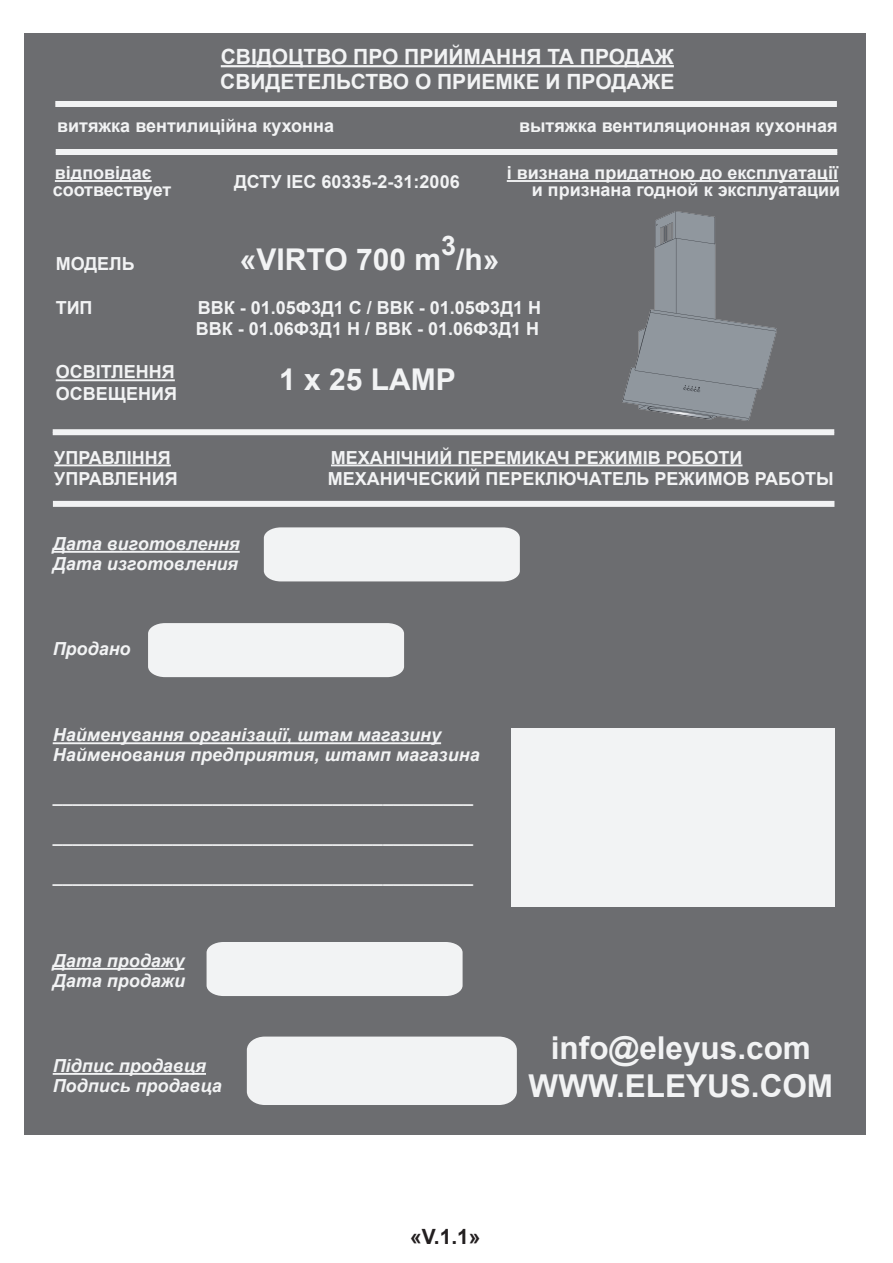
<style>
.page{position:relative;width:893px;height:1263px;background:#fff}
.page>*{position:absolute;margin:0;border:0;box-sizing:border-box;transform-origin:0 0}
.t1{font:700 31.5px/37.8px "Arial";color:#f2f3f4;text-align:center}
.t2{font:700 30px "Arial";color:#f2f3f4}
.t3{font:700 27px "Arial";color:#f2f3f4}
.t4{font:700 21px/25.2px "Arial";color:#f2f3f4}
.t5{font:700 21px "Arial";color:#231f20}
.t6{font:700 18px/21.6px "Arial";color:#f2f3f4}
.t7{font:italic 700 18px/20.1px "Arial";color:#f2f3f4}
</style>
<div class="page">
<div style="left:24px;top:33px;width:842px;height:1101px;background:#6c6d70"></div>
<hr style="left:221px;top:65px;width:453px;height:2px;background:#f2f3f4">
<hr style="left:55px;top:180px;width:97px;height:2px;background:#f2f3f4">
<hr style="left:507px;top:180px;width:331px;height:2px;background:#f2f3f4">
<div style="left:55px;top:101px;width:782px;height:6px;background:#f2f3f4"></div>
<div style="left:56px;top:149px;width:781px;height:6px;background:#f2f3f4"></div>
<div style="left:53px;top:429px;width:781px;height:6px;background:#f2f3f4"></div>
<div style="left:511px;top:729px;width:324px;height:178px;background:#f2f3f4"></div>
<div style="left:247px;top:1036px;width:270px;height:69px;background:#f2f3f4"></div>
<hr style="left:53px;top:551px;width:187px;height:2px;background:#f2f3f4">
<hr style="left:53px;top:742px;width:388px;height:2px;background:#f2f3f4">
<hr style="left:53px;top:968px;width:131px;height:2px;background:#f2f3f4">
<hr style="left:53px;top:1073px;width:153px;height:2px;background:#f2f3f4">
<div style="left:264px;top:527px;width:256px;height:54px;background:#f2f3f4"></div>
<hr style="left:54px;top:464px;width:117px;height:2px;background:#f2f3f4">
<hr style="left:331px;top:464px;width:411px;height:2px;background:#f2f3f4">
<div style="left:53px;top:501px;width:781px;height:6px;background:#f2f3f4"></div>
<div style="left:148px;top:623px;width:256px;height:54px;background:#f2f3f4"></div>
<div style="left:207px;top:942px;width:256px;height:54px;background:#f2f3f4"></div>
<hr style="left:56px;top:379px;width:119px;height:2px;background:#f2f3f4">
<img style="left:623px;top:211px;width:153px;height:209px">
<p class="t4" style="left:220px;top:44px;width:456px">СВІДОЦТВО ПРО ПРИЙМАННЯ ТА ПРОДАЖ<br>СВИДЕТЕЛЬСТВО О ПРИЕМКЕ И ПРОДАЖЕ</p>
<p class="t6" style="left:57px;top:115px;width:278px">витяжка вентилиційна кухонна</p>
<p class="t6" style="left:519px;top:115px;width:320px">вытяжка вентиляционная кухонная</p>
<p class="t6" style="left:55px;top:162px;width:98px">відповідає</p>
<p class="t6" style="left:507px;top:162px;width:333px">і визнана придатною до експлуатації</p>
<p class="t6" style="left:53px;top:179px;width:120px">соотвествует</p>
<p class="t6" style="left:532px;top:179px;width:310px">и признана годной к эксплуатации</p>
<p class="t6" style="left:234px;top:171px;width:227px">ДСТУ IEC 60335-2-31:2006</p>
<h3 class="t3" style="left:441px;top:227px;width:17px">3</h3>
<p class="t6" style="left:56px;top:253px;width:81px">МОДЕЛЬ</p>
<h2 class="t2" style="left:240px;top:239px;width:203px">«VIRTO 700 m</h2>
<h2 class="t2" style="left:456px;top:239px;width:45px">/h»</h2>
<p class="t6" style="left:56px;top:297px;width:38px">ТИП</p>
<p class="t6" style="left:196px;top:297px;width:347px">ВВК - 01.05Ф3Д1 C / ВВК - 01.05Ф3Д1 Н<br>ВВК - 01.06Ф3Д1 H / ВВК - 01.06Ф3Д1 Н</p>
<p class="t6" style="left:56px;top:361px;width:123px">ОСВІТЛЕННЯ<br>ОСВЕЩЕНИЯ</p>
<h2 class="t2" style="left:279px;top:359px;width:178px">1 х 25 LAMP</h2>
<p class="t6" style="left:54px;top:447px;width:118px">УПРАВЛІННЯ</p>
<p class="t6" style="left:331px;top:447px;width:413px">МЕХАНІЧНИЙ ПЕРЕМИКАЧ РЕЖИМІВ РОБОТИ</p>
<p class="t6" style="left:54px;top:468px;width:125px">УПРАВЛЕНИЯ</p>
<p class="t6" style="left:328px;top:468px;width:507px">МЕХАНИЧЕСКИЙ ПЕРЕКЛЮЧАТЕЛЬ РЕЖИМОВ РАБОТЫ</p>
<p class="t7" style="left:53px;top:534px;width:188px">Дата виготовлення<br>Дата изготовления</p>
<p class="t7" style="left:53px;top:639px;width:79px">Продано</p>
<p class="t7" style="left:53px;top:725px;width:428px">Найменування організації, штам магазину<br>Найменования предприятия, штамп магазина</p>
<p class="t7" style="left:53px;top:786px;width:422px">__________________________________________</p>
<p class="t7" style="left:53px;top:826px;width:422px">__________________________________________</p>
<p class="t7" style="left:53px;top:866px;width:422px">__________________________________________</p>
<p class="t7" style="left:53px;top:951px;width:134px">Дата продажу<br>Дата продажи</p>
<p class="t7" style="left:53px;top:1056px;width:171px">Підпис продавця<br>Подпись продавца</p>
<h1 class="t1" style="left:529px;top:1029px;width:306px">info@eleyus.com<br>WWW.ELEYUS.COM</h1>
<p class="t5" style="left:410px;top:1221px;width:72px">«V.1.1»</p>
</div>
